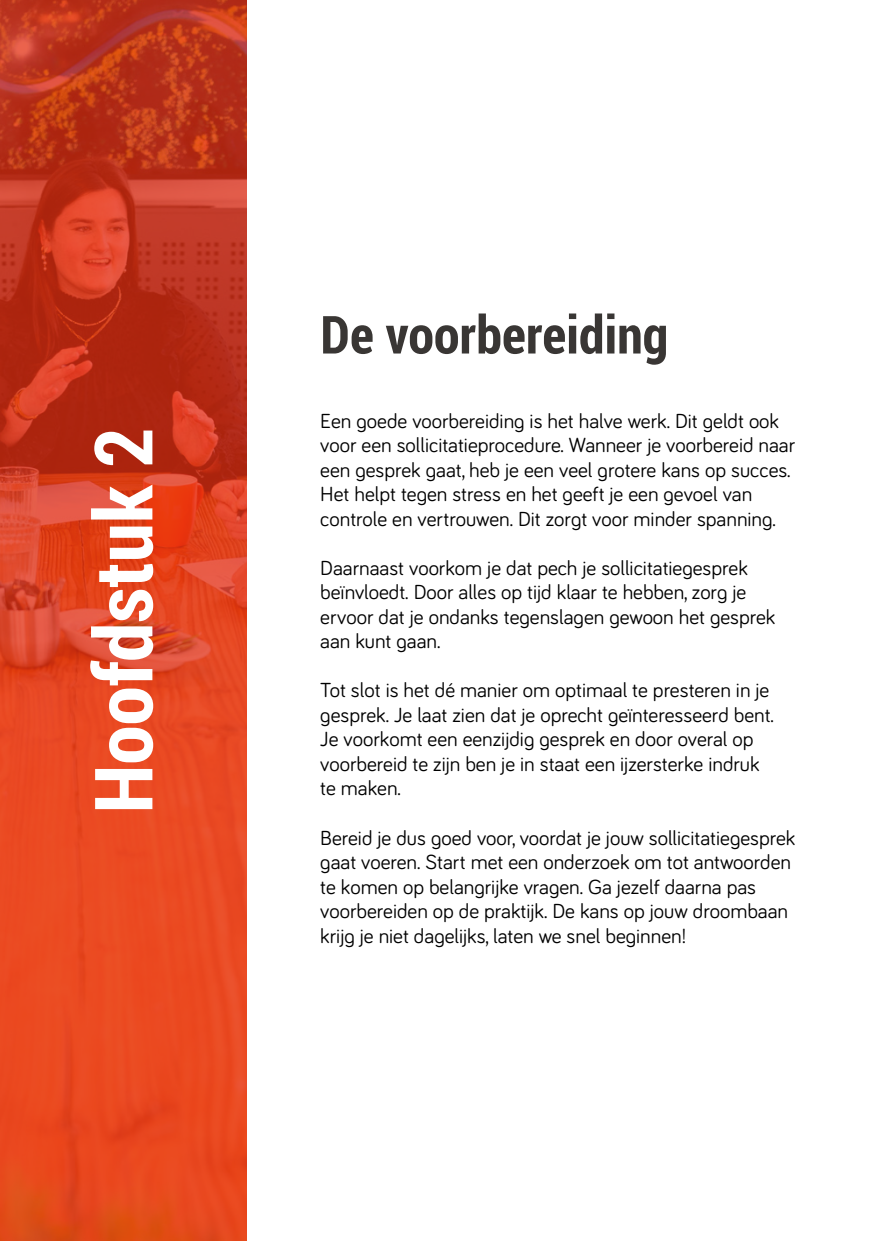
<style>
.page{position:relative;width:874px;height:1241px;background:#fff}
.page>*{position:absolute;margin:0;border:0;box-sizing:border-box;transform-origin:0 0}
.t1{font:700 80.5px "Roboto Condensed";color:#fff}
.t2{font:700 52.5px "Roboto Condensed";color:#393634}
.t3{font:21px/24.5px "Bariol";color:#000}
</style>
<div class="page">
<svg style="left:0;top:0;width:246px;height:1240px;background:#d6401f"></svg>
<h1 class="t1" style="left:67px;top:813px;width:387px;rotate:-90deg">Hoofdstuk 2</h1>
<h2 class="t2" style="left:320px;top:298px;width:349px">De voorbereiding</h2>
<p class="t3" style="left:320px;top:407px;width:476px">Een goede voorbereiding is het halve werk. Dit geldt ook voor een sollicitatieprocedure. Wanneer je voorbereid naar een gesprek gaat, heb je een veel grotere kans op succes.<br>Het helpt tegen stress en het geeft je een gevoel van controle en vertrouwen. Dit zorgt voor minder spanning.</p>
<p class="t3" style="left:320px;top:554px;width:456px">Daarnaast voorkom je dat pech je sollicitatiegesprek beïnvloedt. Door alles op tijd klaar te hebben, zorg je ervoor dat je ondanks tegenslagen gewoon het gesprek aan kunt gaan.</p>
<p class="t3" style="left:320px;top:677px;width:455px">Tot slot is het dé manier om optimaal te presteren in je gesprek. Je laat zien dat je oprecht geïnteresseerd bent.<br>Je voorkomt een eenzijdig gesprek en door overal op voorbereid te zijn ben je in staat een ijzersterke indruk te maken.</p>
<p class="t3" style="left:320px;top:824px;width:476px">Bereid je dus goed voor, voordat je jouw sollicitatiegesprek gaat voeren. Start met een onderzoek om tot antwoorden te komen op belangrijke vragen. Ga jezelf daarna pas voorbereiden op de praktijk. De kans op jouw droombaan krijg je niet dagelijks, laten we snel beginnen!</p>
</div>
